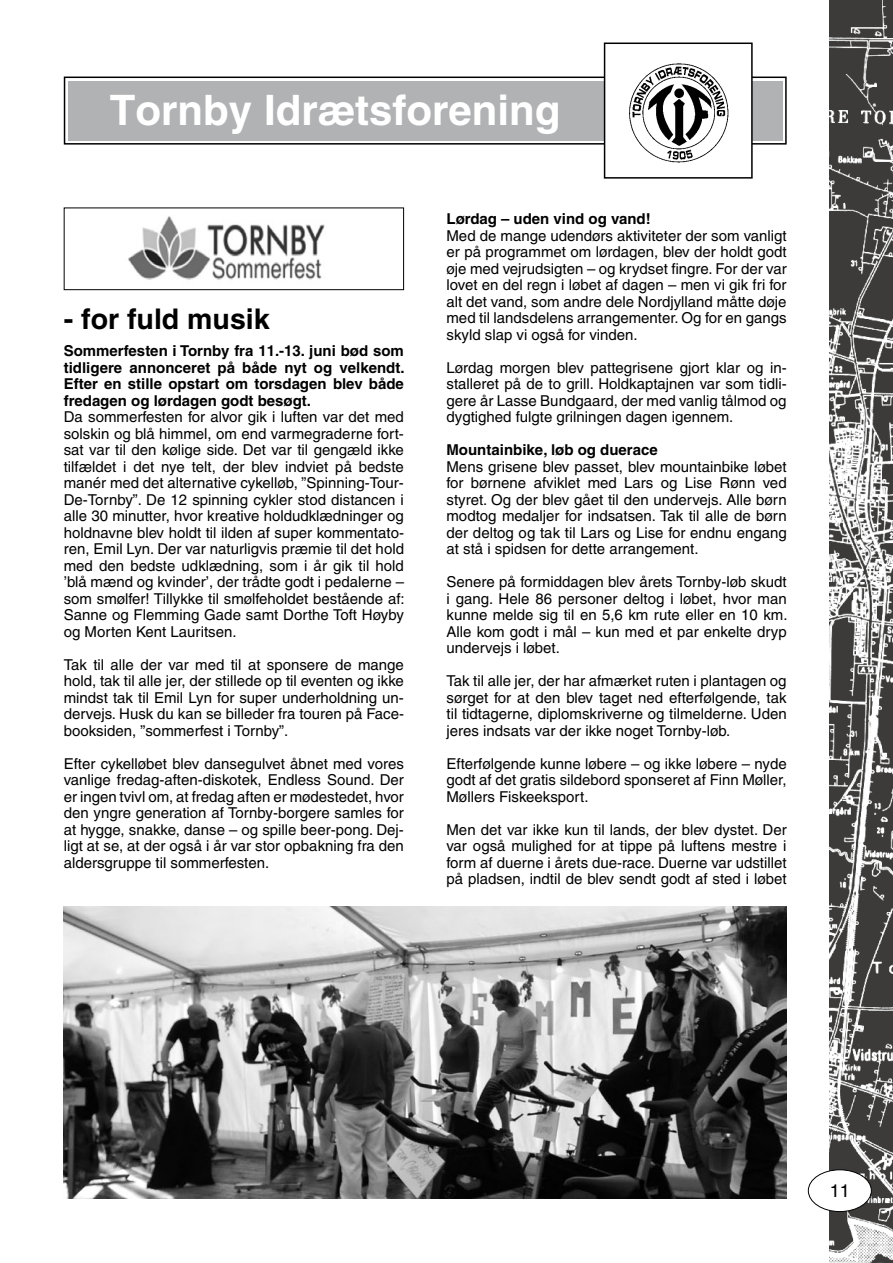
<style>
.page{position:relative;width:893px;height:1263px;background:#fff}
.page>*{position:absolute;margin:0;border:0;box-sizing:border-box;transform-origin:0 0}
.t1{font:700 42px "Helvetica";color:#fff}
.t2{font:700 28.5px "Helvetica";color:#000}
.t3{font:18px "Helvetica";color:#000}
.t4{font:15px/16.5px "Helvetica";color:#000;text-align:justify}
.t5{font:700 15px/16.5px "Helvetica";color:#000;text-align:justify}
</style>
<div class="page">
<img style="left:829px;top:0;width:64px;height:1263px">
<div style="left:808px;top:1170px;width:63px;height:41px;background:#fff;border-radius:50%"></div>
<div style="left:808px;top:1169px;width:64px;height:43px;border:1px solid #000;border-radius:50%"></div>
<div style="left:65px;top:77px;width:721px;height:67px;background:linear-gradient(to bottom,#fff,#fff)"></div>
<div style="left:64px;top:77px;width:723px;height:68px;border:2px solid #000"></div>
<div style="left:68px;top:81px;width:714px;height:59px;background:#b1b2b3"></div>
<div style="left:605px;top:43px;width:147px;height:135px;background:#fff"></div>
<img style="left:629px;top:63px;width:100px;height:100px">
<div style="left:604px;top:43px;width:149px;height:136px;border:2px solid #000"></div>
<img style="left:128px;top:216px;width:197px;height:64px">
<div style="left:64px;top:208px;width:340px;height:82px;border:1px solid #000"></div>
<img style="left:64px;top:906px;width:723px;height:292px">
<h1 class="t1" style="left:110px;top:85px;width:452px">Tornby Idrætsforening</h1>
<h2 class="t2" style="left:64px;top:302px;width:207px">- for fuld musik</h2>
<p class="t5" style="left:64px;top:342px;width:342px">Sommerfesten i Tornby fra 11.-13. juni bød som tidligere annonceret på både nyt og velkendt.<br>Efter en stille opstart om torsdagen blev både fredagen og lørdagen godt besøgt.</p>
<p class="t4" style="left:64px;top:408px;width:342px">Da sommerfesten for alvor gik i luften var det med solskin og blå himmel, om end varmegraderne fort&shy;sat var til den kølige side. Det var til gengæld ikke tilfældet i det nye telt, der blev indviet på bedste manér med det alternative cykelløb, ”Spinning-Tour-De-Tornby”. De 12 spinning cykler stod distancen i alle 30 minutter, hvor kreative holdudklædninger og holdnavne blev holdt til ilden af super kommentato&shy;ren, Emil Lyn. Der var naturligvis præmie til det hold med den bedste udklædning, som i år gik til hold ’blå mænd og kvinder’, der trådte godt i pedalerne – som smølfer! Tillykke til smølfeholdet bestående af:<br>Sanne og Flemming Gade samt Dorthe Toft Høyby og Morten Kent Lauritsen.</p>
<p class="t4" style="left:64px;top:656px;width:342px">Tak til alle der var med til at sponsere de mange hold, tak til alle jer, der stillede op til eventen og ikke mindst tak til Emil Lyn for super underholdning un&shy;dervejs. Husk du kan se billeder fra touren på Face&shy;booksiden, ”sommerfest i Tornby”.</p>
<p class="t4" style="left:64px;top:755px;width:342px">Efter cykelløbet blev dansegulvet åbnet med vores vanlige fredag-aften-diskotek, Endless Sound. Der er ingen tvivl om, at fredag aften er mødestedet, hvor den yngre generation af Tornby-borgere samles for at hygge, snakke, danse – og spille beer-pong. Dej&shy;ligt at se, at der også i år var stor opbakning fra den aldersgruppe til sommerfesten.</p>
<p class="t5" style="left:446px;top:210px;width:206px">Lørdag – uden vind og vand!</p>
<p class="t4" style="left:446px;top:227px;width:342px">Med de mange udendørs aktiviteter der som vanligt er på programmet om lørdagen, blev der holdt godt øje med vejrudsigten – og krydset fingre. For der var lovet en del regn i løbet af dagen – men vi gik fri for alt det vand, som andre dele Nordjylland måtte døje med til landsdelens arrangementer. Og for en gangs skyld slap vi også for vinden.</p>
<p class="t4" style="left:446px;top:359px;width:342px">Lørdag morgen blev pattegrisene gjort klar og in&shy;stalleret på de to grill. Holdkaptajnen var som tidli&shy;gere år Lasse Bundgaard, der med vanlig tålmod og dygtighed fulgte grilningen dagen igennem.</p>
<p class="t5" style="left:446px;top:441px;width:213px">Mountainbike, løb og duerace</p>
<p class="t4" style="left:446px;top:458px;width:342px">Mens grisene blev passet, blev mountainbike løbet for børnene afviklet med Lars og Lise Rønn ved styret. Og der blev gået til den undervejs. Alle børn modtog medaljer for indsatsen. Tak til alle de børn der deltog og tak til Lars og Lise for endnu engang at stå i spidsen for dette arrangement.</p>
<p class="t4" style="left:446px;top:573px;width:343px">Senere på formiddagen blev årets Tornby-løb skudt i gang. Hele 86 personer deltog i løbet, hvor man kunne melde sig til en 5,6 km rute eller en 10 km.<br>Alle kom godt i mål – kun med et par enkelte dryp undervejs i løbet.</p>
<p class="t4" style="left:446px;top:672px;width:342px">Tak til alle jer, der har afmærket ruten i plantagen og sørget for at den blev taget ned efterfølgende, tak til tidtagerne, diplomskriverne og tilmelderne. Uden jeres indsats var der ikke noget Tornby-løb.</p>
<p class="t4" style="left:446px;top:755px;width:342px">Efterfølgende kunne løbere – og ikke løbere – nyde godt af det gratis sildebord sponseret af Finn Møller, Møllers Fiskeeksport.</p>
<p class="t4" style="left:446px;top:821px;width:342px">Men det var ikke kun til lands, der blev dystet. Der var også mulighed for at tippe på luftens mestre i form af duerne i årets due-race. Duerne var udstillet på pladsen, indtil de blev sendt godt af sted i løbet</p>
<p class="t3" style="left:830px;top:1180px;width:22px">11</p>
</div>
